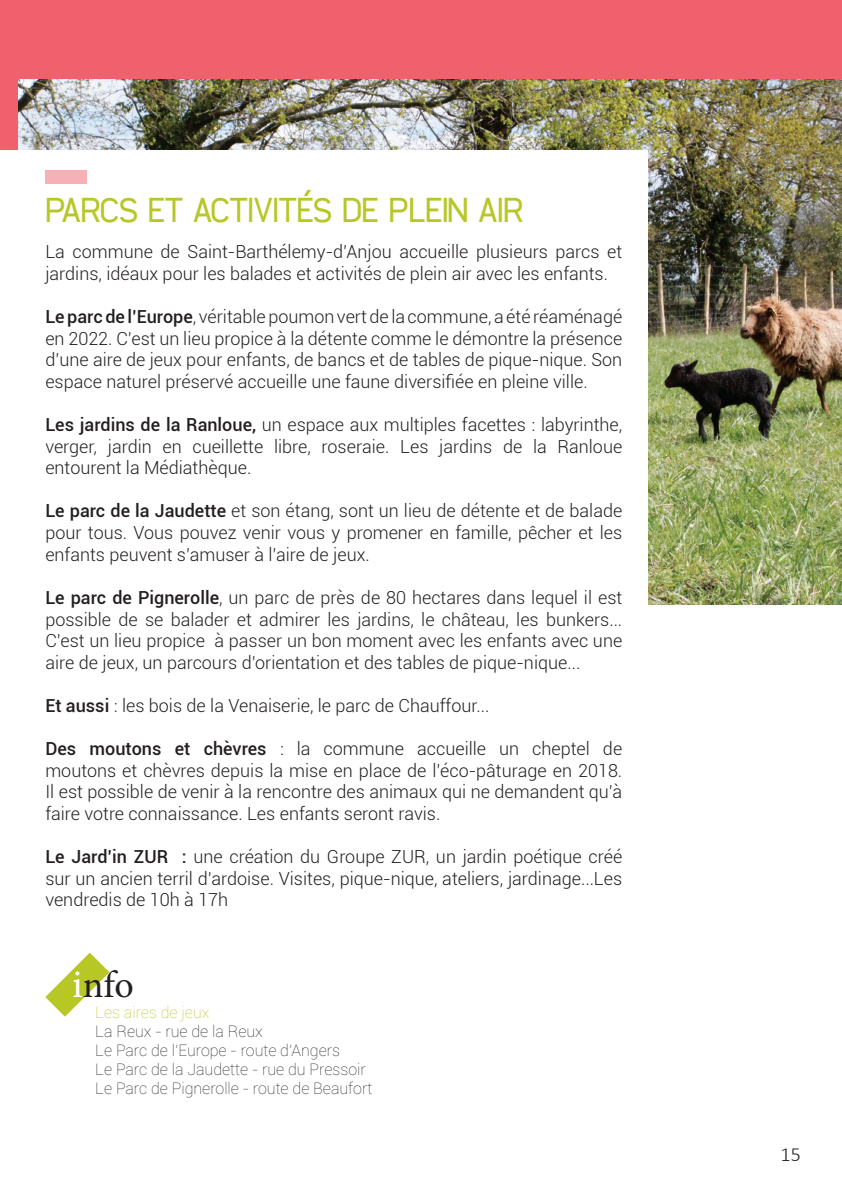
<style>
.page{position:relative;width:842px;height:1191px;background:#fff}
.page>*{position:absolute;margin:0;border:0;box-sizing:border-box;transform-origin:0 0}
.t1{font:38px "Minion Pro";color:#231f20}
.t2{font:36px "cibreo";color:#b6c726}
.t3{font:300 20px "Calibri";color:#231f20}
.t4{font:300 18px/21.6px "Roboto";color:#231f20;text-align:justify}
.t5{font:100 16px/19.2px "Roboto";color:#231f20}
.t6{font:100 16px "Roboto";color:#b6c726}
.s1{font-weight:500}
.s2{font-size:40px;color:#fff}
</style>
<div class="page">
<div style="left:0;top:24px;width:18px;height:255px;background:#f0616d"></div>
<div style="left:0;top:0;width:842px;height:79px;background:#f0616d"></div>
<img style="left:19px;top:79px;width:823px;height:525px">
<div style="left:0;top:150px;width:648px;height:466px;background:#fff"></div>
<svg style="left:45px;top:952px;width:64px;height:64px"></svg>
<div style="left:45px;top:170px;width:42px;height:14px;background:#f7b0b6"></div>
<h2 class="t2" style="left:45px;top:190px;width:480px">PARCS ET ACTIVITÉS DE PLEIN AIR</h2>
<p class="t4" style="left:45px;top:240px;width:578px">La commune de Saint-Barthélemy-d’Anjou accueille plusieurs parcs et jardins, idéaux pour les balades et activités de plein air avec les enfants.</p>
<p class="t4" style="left:45px;top:305px;width:578px"><span class="s1">Le parc de l’Europe</span>, véritable poumon vert de la commune, a été réaménagé en 2022. C’est un lieu propice à la détente comme le démontre la présence d’une aire de jeux pour enfants, de bancs et de tables de pique-nique. Son espace naturel préservé accueille une faune diversifiée en pleine ville.</p>
<p class="t4" style="left:45px;top:413px;width:578px"><span class="s1">Les jardins de la Ranloue,</span> un espace aux multiples facettes : labyrinthe, verger, jardin en cueillette libre, roseraie. Les jardins de la Ranloue entourent la Médiathèque.</p>
<p class="t4" style="left:45px;top:499px;width:578px"><span class="s1">Le parc de la Jaudette</span> et son étang, sont un lieu de détente et de balade pour tous. Vous pouvez venir vous y promener en famille, pêcher et les enfants peuvent s’amuser à l’aire de jeux.</p>
<p class="t4" style="left:45px;top:586px;width:578px"><span class="s1">Le parc de Pignerolle</span>, un parc de près de 80 hectares dans lequel il est possible de se balader et admirer les jardins, le château, les bunkers...<br>C’est un lieu propice à passer un bon moment avec les enfants avec une aire de jeux, un parcours d’orientation et des tables de pique-nique...</p>
<p class="t4" style="left:45px;top:694px;width:446px"><span class="s1">Et aussi</span> : les bois de la Venaiserie, le parc de Chauffour...</p>
<p class="t4" style="left:45px;top:737px;width:578px"><span class="s1">Des moutons et chèvres</span> : la commune accueille un cheptel de moutons et chèvres depuis la mise en place de l’éco-pâturage en 2018.<br>Il est possible de venir à la rencontre des animaux qui ne demandent qu’à faire votre connaissance. Les enfants seront ravis.</p>
<p class="t4" style="left:45px;top:845px;width:578px"><span class="s1">Le Jard’in ZUR :</span> une création du Groupe ZUR, un jardin poétique créé sur un ancien terril d’ardoise. Visites, pique-nique, ateliers, jardinage...Les vendredis de 10h à 17h</p>
<h1 class="t1" style="left:72px;top:959px;width:63px"><span class="s2">i</span>nfo</h1>
<p class="t6" style="left:95px;top:1000px;width:116px">Les aires de jeux</p>
<p class="t5" style="left:95px;top:1021px;width:279px">La Reux - rue de la Reux<br>Le Parc de l’Europe - route d’Angers<br>Le Parc de la Jaudette - rue du Pressoir Le Parc de Pignerolle - route de Beaufort</p>
<p class="t3" style="left:780px;top:1141px;width:22px">15</p>
</div>
